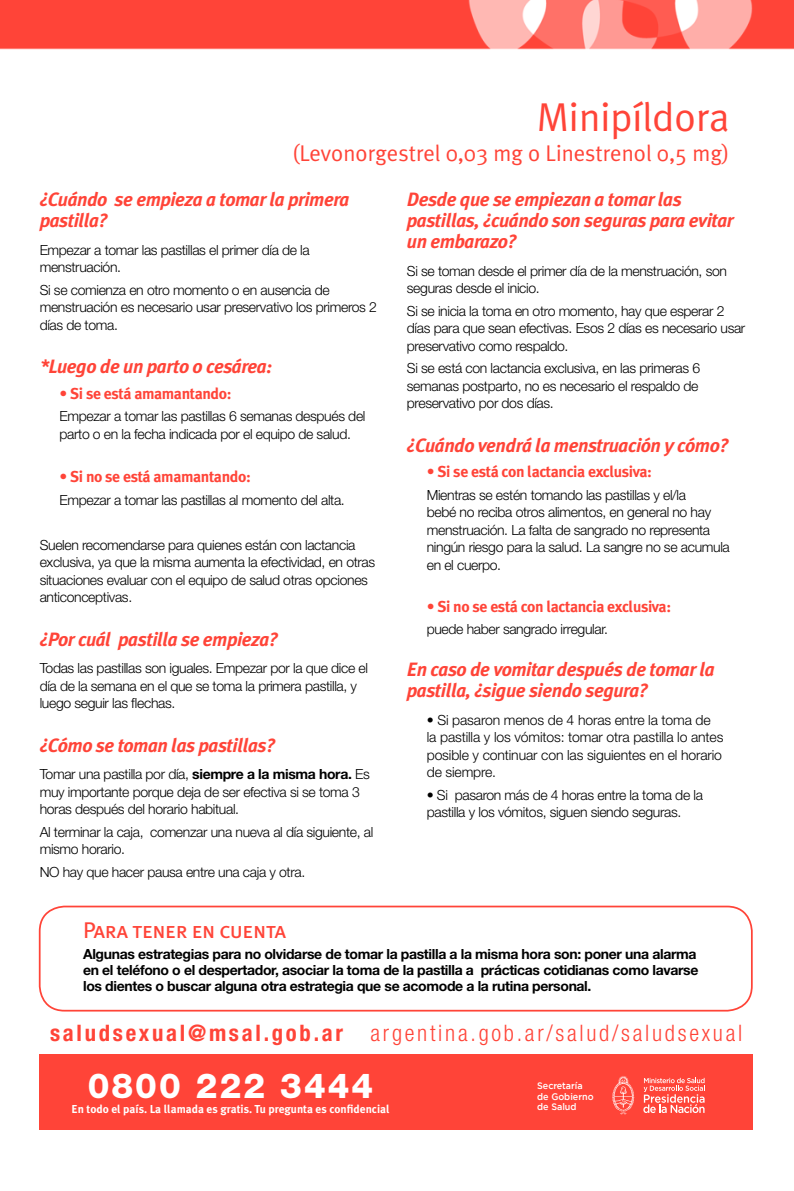
<style>
.page{position:relative;width:794px;height:1191px;background:#fff}
.page>*{position:absolute;margin:0;border:0;box-sizing:border-box;transform-origin:0 0}
.t1{font:40.25px "Meta Plus Normal";color:#ff4438}
.t2{font:800 34.48px "Helvetica Neue LT Std";letter-spacing:.06em;color:#fff}
.t3{font:300 condensed 22.75px "Helvetica Neue LT Std";letter-spacing:.12em;color:#ff4438}
.t4{font:22.75px "Meta Plus Normal";color:#ff4438}
.t5{font:22.75px "Meta Plus Book Caps";letter-spacing:-.025em;color:#ff4438}
.t6{font:italic 700 19.25px/21px "Meta Plus";letter-spacing:-.025em;color:#ff4438}
.t7{font:700 15.75px "Meta Plus";letter-spacing:-.025em;color:#ff4438}
.t8{font:300 14px/17.5px "Helvetica Neue LT Std";letter-spacing:-.025em;color:#000}
.t9{font:700 14px/15.8px "Helvetica Neue LT Std";letter-spacing:-.025em;color:#000}
.t10{font:700 11.55px "Meta Plus";color:#fff}
.t11{font:500 9.45px/10.2px "Gotham";color:#fff;scale:.95 1}
.s1{font-weight:700}
</style>
<div class="page">
<img style="left:0;top:0;width:794px;height:50px">
<div style="left:39px;top:905px;width:713px;height:106px;border:2px solid #ff4438;border-radius:25px"></div>
<div style="left:39px;top:1054px;width:713px;height:76px;background:#ff4438"></div>
<svg style="left:643px;top:1077px;width:61px;height:36px"></svg>
<svg style="left:612px;top:1076px;width:22px;height:38px"></svg>
<h1 class="t1" style="left:537px;top:94px;width:194px">Minipíldora</h1>
<h3 class="t4" style="left:292px;top:140px;width:439px">(Levonorgestrel 0,03 mg o Linestrenol 0,5 mg)</h3>
<h3 class="t6" style="left:40px;top:189px;width:311px">¿Cuándo se empieza a tomar la primera pastilla?</h3>
<p class="t8" style="left:40px;top:240px;width:272px">Empezar a tomar las pastillas el primer día de la menstruación.</p>
<p class="t8" style="left:40px;top:280px;width:339px">Si se comienza en otro momento o en ausencia de menstruación es necesario usar preservativo los primeros 2 días de toma.</p>
<h3 class="t6" style="left:40px;top:356px;width:234px">*Luego de un parto o cesárea:</h3>
<p class="t7" style="left:60px;top:384px;width:174px">• Si se está amamantando:</p>
<p class="t8" style="left:60px;top:407px;width:307px">Empezar a tomar las pastillas 6 semanas después del parto o en la fecha indicada por el equipo de salud.</p>
<p class="t7" style="left:60px;top:468px;width:193px">• Si no se está amamantando:</p>
<p class="t8" style="left:60px;top:491px;width:287px">Empezar a tomar las pastillas al momento del alta.</p>
<p class="t8" style="left:40px;top:536px;width:337px">Suelen recomendarse para quienes están con lactancia exclusiva, ya que la misma aumenta la efectividad, en otras situaciones evaluar con el equipo de salud otras opciones anticonceptivas.</p>
<h3 class="t6" style="left:40px;top:628px;width:240px">¿Por cuál pastilla se empieza?</h3>
<p class="t8" style="left:40px;top:659px;width:330px">Todas las pastillas son iguales. Empezar por la que dice el día de la semana en el que se toma la primera pastilla, y luego seguir las flechas.</p>
<h3 class="t6" style="left:40px;top:734px;width:237px">¿Cómo se toman las pastillas?</h3>
<p class="t8" style="left:40px;top:765px;width:332px">Tomar una pastilla por día, <span class="s1">siempre a la misma hora.</span> Es muy importante porque deja de ser efectiva si se toma 3 horas después del horario habitual.</p>
<p class="t8" style="left:40px;top:822px;width:335px">Al terminar la caja, comenzar una nueva al día siguiente, al mismo horario.</p>
<p class="t8" style="left:40px;top:862px;width:267px">NO hay que hacer pausa entre una caja y otra.</p>
<h3 class="t6" style="left:407px;top:189px;width:328px">Desde que se empiezan a tomar las pastillas, ¿cuándo son seguras para evitar un embarazo?</h3>
<p class="t8" style="left:407px;top:261px;width:322px">Si se toman desde el primer día de la menstruación, son seguras desde el inicio.</p>
<p class="t8" style="left:407px;top:301px;width:340px">Si se inicia la toma en otro momento, hay que esperar 2 días para que sean efectivas. Esos 2 días es necesario usar preservativo como respaldo.</p>
<p class="t8" style="left:407px;top:359px;width:295px">Si se está con lactancia exclusiva, en las primeras 6 semanas postparto, no es necesario el respaldo de preservativo por dos días.</p>
<h3 class="t6" style="left:407px;top:434px;width:323px">¿Cuándo vendrá la menstruación y cómo?</h3>
<p class="t7" style="left:427px;top:463px;width:227px">• Si se está con lactancia exclusiva:</p>
<p class="t8" style="left:427px;top:486px;width:304px">Mientras se estén tomando las pastillas y el/la<br>bebé no reciba otros alimentos, en general no hay menstruación. La falta de sangrado no representa ningún riesgo para la salud. La sangre no se acumula en el cuerpo.</p>
<p class="t7" style="left:427px;top:597px;width:246px">• Si no se está con lactancia exclusiva:</p>
<p class="t8" style="left:427px;top:620px;width:183px">puede haber sangrado irregular.</p>
<h3 class="t6" style="left:407px;top:659px;width:309px">En caso de vomitar después de tomar la pastilla, ¿sigue siendo segura?</h3>
<p class="t8" style="left:427px;top:711px;width:298px">• Si pasaron menos de 4 horas entre la toma de la pastilla y los vómitos: tomar otra pastilla lo antes posible y continuar con las siguientes en el horario de siempre.</p>
<p class="t8" style="left:427px;top:786px;width:278px">• Si pasaron más de 4 horas entre la toma de la pastilla y los vómitos, siguen siendo seguras.</p>
<h3 class="t5" style="left:83px;top:917px;width:205px">Para tener en cuenta</h3>
<p class="t9" style="left:83px;top:946px;width:617px">Algunas estrategias para no olvidarse de tomar la pastilla a la misma hora son: poner una alarma en el teléfono o el despertador, asociar la toma de la pastilla a prácticas cotidianas como lavarse los dientes o buscar alguna otra estrategia que se acomode a la rutina personal.</p>
<h3 class="t3" style="left:50px;top:1020px;width:694px"><span class="s1">saludsexual@msal.gob.ar</span> argentina.gob.ar/salud/saludsexual</h3>
<h2 class="t2" style="left:88px;top:1065px;width:287px">0800 222 3444</h2>
<p class="t10" style="left:71px;top:1101px;width:319px">En todo el país. La llamada es gratis. Tu pregunta es confidencial</p>
<p class="t11" style="left:537px;top:1080px;width:61px">Secretaría de Gobierno de Salud</p>
</div>
